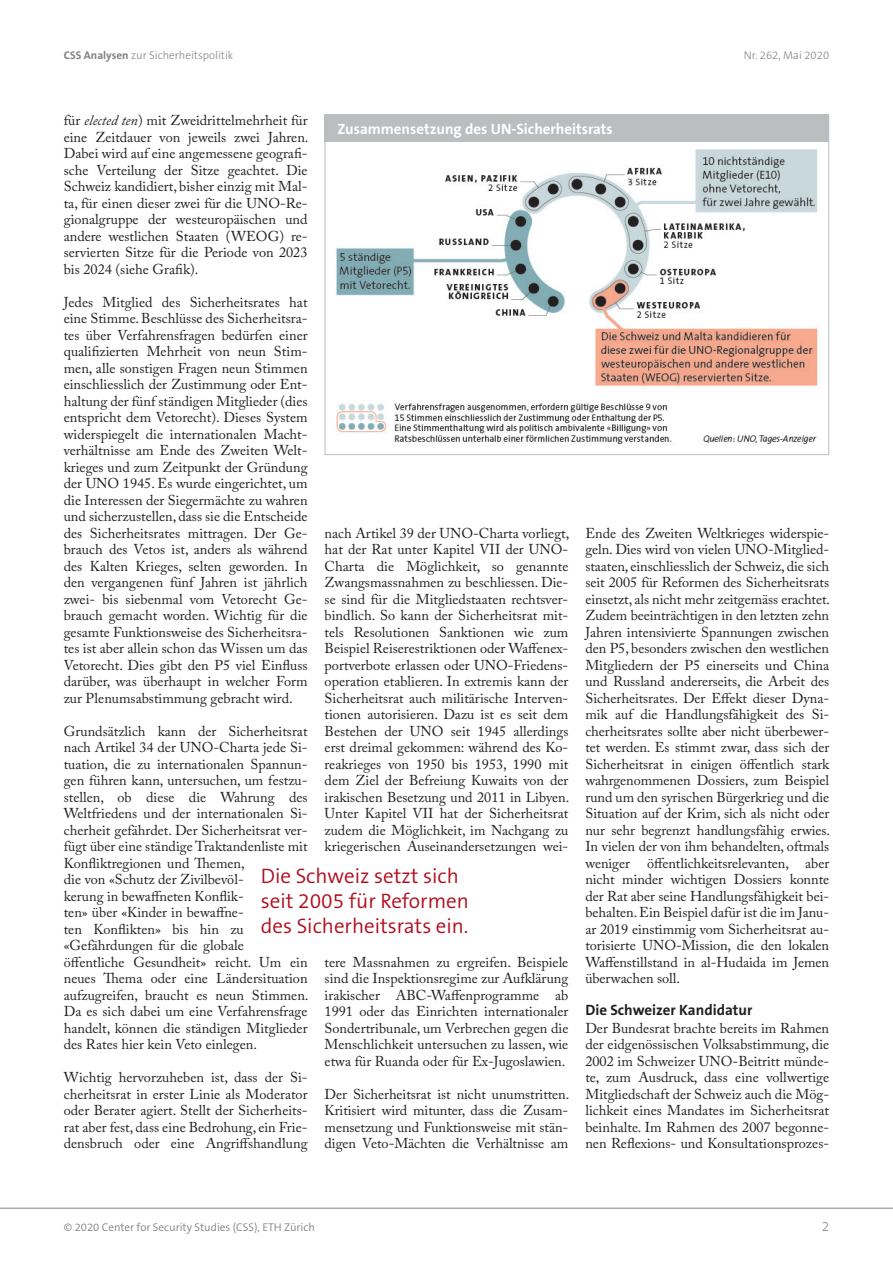
<style>
.page{position:relative;width:893px;height:1263px;background:#fff}
.page>*{position:absolute;margin:0;border:0;box-sizing:border-box;transform-origin:0 0}
.Quote_de{font:300 21px/24.8px "The Sans B W4";color:#b00d1d}
.Boxtitel_de{font:700 15px "The Sans B W7";color:#fff}
.Lauftext_Titel_de{font:700 15px "The Sans B W7";color:#231f20}
.Text_de{font:14.25px/16.5px "Adobe Caslon Pro";color:#231f20;text-align:justify}
.t1{font:300 13.5px "The Sans B W3";color:#808285}
.t2{font:300 11.25px "The Sans B W3";color:#808285}
.t3{font:300 11.25px "The Sans B W4";color:#808285}
.s1{font-family:"The Sans B W7";font-weight:700}
.s2{font-style:italic}
</style>
<div class="page">
<hr style="left:0;top:1208px;width:893px;height:1px;background:#808285">
<img style="left:336px;top:149px;width:482px;height:295px">
<div style="left:325px;top:114px;width:504px;height:28px;background:#bcbdc0"></div>
<p class="t2" style="left:64px;top:48px;width:171px"><span class="s1">CSS Analysen</span> zur Sicherheitspolitik</p>
<p class="t2" style="left:744px;top:48px;width:87px">Nr. 262, Mai 2020</p>
<p class="Text_de" style="left:64px;top:112px;width:246px">für <span class="s2">elected ten</span>) mit Zweidrittelmehrheit für eine Zeitdauer von jeweils zwei Jahren.<br>Dabei wird auf eine angemessene geografi&shy;sche Verteilung der Sitze geachtet. Die Schweiz kandidiert, bisher einzig mit Mal&shy;ta, für einen dieser zwei für die UNO-Re&shy;gionalgruppe der westeuropäischen und andere westlichen Staaten (WEOG) re&shy;servierten Sitze für die Periode von 2023 bis 2024 (siehe Grafik).</p>
<p class="Text_de" style="left:64px;top:293px;width:245px">Jedes Mitglied des Sicherheitsrates hat eine Stimme. Beschlüsse des Sicherheitsra&shy;tes über Verfahrensfragen bedürfen einer qualifizierten Mehrheit von neun Stim&shy;men, alle sonstigen Fragen neun Stimmen einschliesslich der Zustimmung oder Ent&shy;haltung der fünf ständigen Mitglieder (dies entspricht dem Vetorecht). Dieses System widerspiegelt die internationalen Macht&shy;verhältnisse am Ende des Zweiten Welt&shy;krieges und zum Zeitpunkt der Gründung der UNO 1945. Es wurde eingerichtet, um die Interessen der Siegermächte zu wahren und sicherzustellen, dass sie die Entscheide des Sicherheitsrates mittragen. Der Ge&shy;brauch des Vetos ist, anders als während des Kalten Krieges, selten geworden. In den vergangenen fünf Jahren ist jährlich zwei- bis siebenmal vom Vetorecht Ge&shy;brauch gemacht worden. Wichtig für die gesamte Funktionsweise des Sicherheitsra&shy;tes ist aber allein schon das Wissen um das Vetorecht. Dies gibt den P5 viel Einfluss darüber, was überhaupt in welcher Form zur Plenumsabstimmung gebracht wird.</p>
<p class="Text_de" style="left:64px;top:722px;width:246px;text-align:left">Grundsätzlich kann der Sicherheitsrat nach Artikel 34 der UNO-Charta jede Si&shy;tuation, die zu internationalen Spannun&shy;gen führen kann, untersuchen, um festzu&shy;stellen, ob diese die Wahrung des Weltfriedens und der internationalen Si&shy;cherheit gefährdet. Der Sicherheitsrat ver&shy;fügt über eine ständige Traktandenliste mit Konfliktregionen und Themen,<br>die von «Schutz der Zivilbevöl-<br>kerung in bewaffneten Konflik-<br>ten» über «Kinder in bewaffne-<br>ten Konflikten» bis hin zu «Gefährdungen für die globale<br>öffentliche Gesundheit» reicht. Um ein neues Thema oder eine Ländersituation aufzugreifen, braucht es neun Stimmen.<br>Da es sich dabei um eine Verfahrensfrage handelt, können die ständigen Mitglieder des Rates hier kein Veto einlegen.</p>
<p class="Text_de" style="left:64px;top:1069px;width:245px">Wichtig hervorzuheben ist, dass der Si&shy;cherheitsrat in erster Linie als Moderator oder Berater agiert. Stellt der Sicherheits&shy;rat aber fest, dass eine Bedrohung, ein Frie&shy;densbruch oder eine Angriffshandlung</p>
<p class="Boxtitel_de" style="left:337px;top:119px;width:277px">Zusammensetzung des UN-Sicherheitsrats</p>
<p class="Text_de" style="left:325px;top:524px;width:246px">nach Artikel 39 der UNO-Charta vorliegt, hat der Rat unter Kapitel VII der UNO-Charta die Möglichkeit, so genannte Zwangsmassnahmen zu beschliessen. Die&shy;se sind für die Mitgliedstaaten rechtsver&shy;bindlich. So kann der Sicherheitsrat mit&shy;tels Resolutionen Sanktionen wie zum Beispiel Reiserestriktionen oder Waffenex&shy;portverbote erlassen oder UNO-Friedens&shy;operation etablieren. In extremis kann der Sicherheitsrat auch militärische Interven&shy;tionen autorisieren. Dazu ist es seit dem Bestehen der UNO seit 1945 allerdings erst dreimal gekommen: während des Ko&shy;reakrieges von 1950 bis 1953, 1990 mit dem Ziel der Befreiung Kuwaits von der irakischen Besetzung und 2011 in Libyen.<br>Unter Kapitel VII hat der Sicherheitsrat zudem die Möglichkeit, im Nachgang zu kriegerischen Auseinandersetzungen wei-</p>
<p class="Text_de" style="left:585px;top:524px;width:246px">Ende des Zweiten Weltkrieges widerspie&shy;geln. Dies wird von vielen UNO-Mitglied&shy;staaten, einschliesslich der Schweiz, die sich seit 2005 für Reformen des Sicherheitsrats einsetzt, als nicht mehr zeitgemäss erachtet.<br>Zudem beeinträchtigen in den letzten zehn Jahren intensivierte Spannungen zwischen den P5, besonders zwischen den westlichen Mitgliedern der P5 einerseits und China und Russland andererseits, die Arbeit des Sicherheitsrates. Der Effekt dieser Dyna&shy;mik auf die Handlungsfähigkeit des Si&shy;cherheitsrates sollte aber nicht überbewer&shy;tet werden. Es stimmt zwar, dass sich der Sicherheitsrat in einigen öffentlich stark wahrgenommenen Dossiers, zum Beispiel rund um den syrischen Bürgerkrieg und die Situation auf der Krim, sich als nicht oder nur sehr begrenzt handlungsfähig erwies.<br>In vielen der von ihm behandelten, oftmals weniger öffentlichkeitsrelevanten, aber nicht minder wichtigen Dossiers konnte der Rat aber seine Handlungsfähigkeit bei&shy;behalten. Ein Beispiel dafür ist die im Janu&shy;ar 2019 einstimmig vom Sicherheitsrat au&shy;torisierte UNO-Mission, die den lokalen Waffenstillstand in al-Hudaida im Jemen überwachen soll.</p>
<p class="Lauftext_Titel_de" style="left:585px;top:1000px;width:168px">Die Schweizer Kandidatur</p>
<p class="Text_de" style="left:585px;top:1019px;width:245px">Der Bundesrat brachte bereits im Rahmen der eidgenössischen Volksabstimmung, die 2002 im Schweizer UNO-Beitritt münde&shy;te, zum Ausdruck, dass eine vollwertige Mitgliedschaft der Schweiz auch die Mög&shy;lichkeit eines Mandates im Sicherheitsrat beinhalte. Im Rahmen des 2007 begonne&shy;nen Reflexions- und Konsultationsprozes-</p>
<p class="Quote_de" style="left:261px;top:864px;width:210px">Die Schweiz setzt sich seit 2005 für Reformen des Sicherheitsrats ein.</p>
<p class="Text_de" style="left:325px;top:953px;width:245px">tere Massnahmen zu ergreifen. Beispiele sind die Inspektionsregime zur Aufklärung irakischer ABC-Waffenprogramme ab 1991 oder das Einrichten internationaler Sondertribunale, um Verbrechen gegen die Menschlichkeit untersuchen zu lassen, wie etwa für Ruanda oder für Ex-Jugoslawien.</p>
<p class="Text_de" style="left:325px;top:1085px;width:246px">Der Sicherheitsrat ist nicht unumstritten.<br>Kritisiert wird mitunter, dass die Zusam&shy;mensetzung und Funktionsweise mit stän&shy;digen Veto-Mächten die Verhältnisse am</p>
<p class="t3" style="left:64px;top:1220px;width:253px">© 2020 Center for Security Studies (CSS), ETH Zürich</p>
<p class="t1" style="left:822px;top:1217px;width:9px">2</p>
</div>
